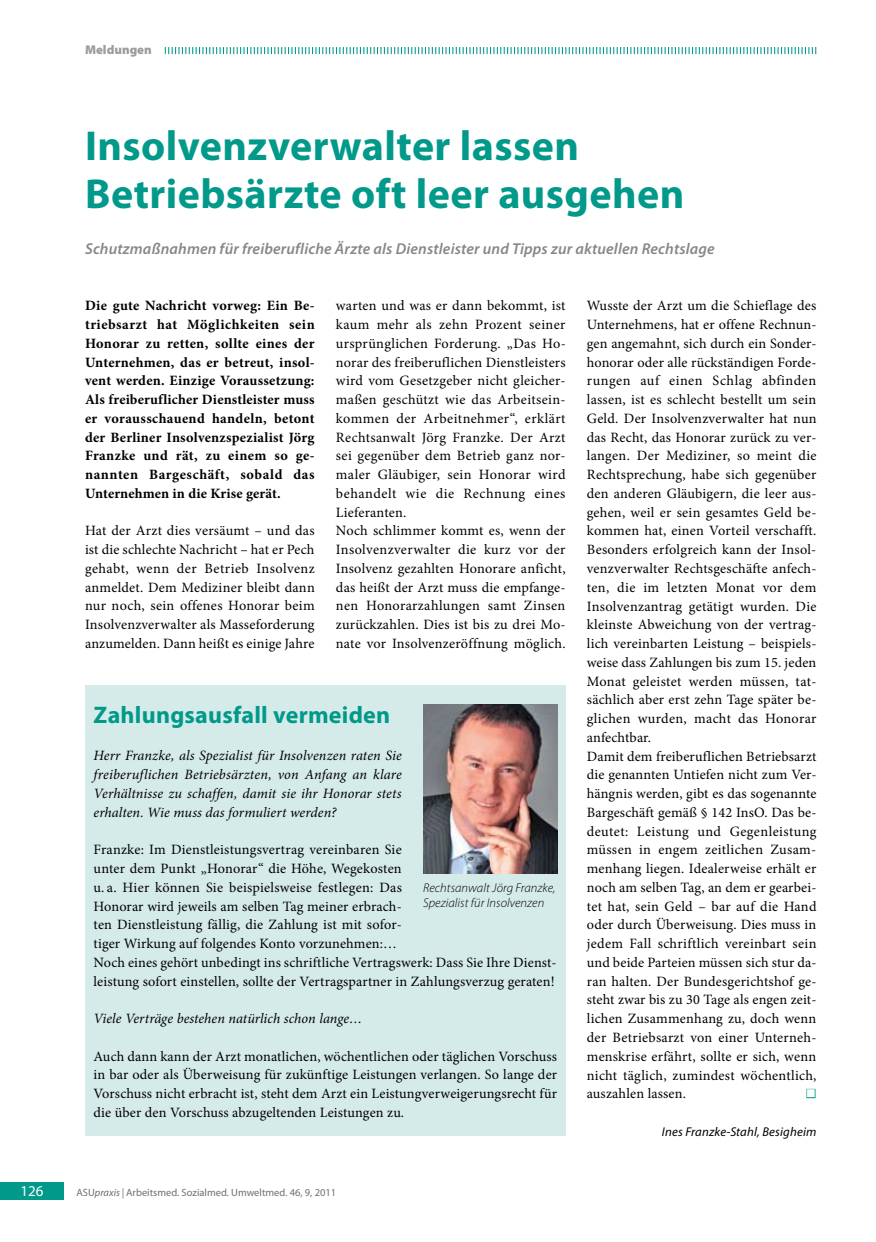
<style>
.page{position:relative;width:876px;height:1242px;background:#fff}
.page>*{position:absolute;margin:0;border:0;box-sizing:border-box;transform-origin:0 0}
.t1{font:700 42px/48px "Myriad Pro";letter-spacing:.01em;color:#00998a}
.t2{font:27px "Minion Pro";color:#fff}
.t3{font:700 24px "Myriad Pro";letter-spacing:.01em;color:#00998a}
.t4{font:italic 600 15.75px "Myriad Pro";letter-spacing:.01em;color:#868786}
.t5{font:15px "Myriad Pro";color:#fff}
.t6{font:14.25px/18.8px "Minion Pro";letter-spacing:.015em;color:#000}
.t7{font:700 14.25px/18.8px "Minion Pro";letter-spacing:.02em;color:#000;text-align:justify}
.t8{font:italic 14.25px/18.8px "Minion Pro";letter-spacing:.005em;color:#000;text-align:justify}
.t9{font:italic 300 12.75px/15px "Myriad Pro";letter-spacing:.005em;color:#000}
.t10{font:italic 12.75px "Myriad Pro";letter-spacing:.015em;color:#000}
.t11{font:900 12.75px "Myriad Pro";color:#9c9c9c}
.t12{font:10.5px "Myriad Pro";color:#6f6f6e}
.s1{font-style:italic}
</style>
<div class="page">
<div style="left:0;top:1182px;width:64px;height:17px;background:#00998a"></div>
<svg style="left:165px;top:47px;width:651px;height:7px"></svg>
<div style="left:806px;top:1088px;width:9px;height:10px;border:2px solid #00998a"></div>
<div style="left:85px;top:685px;width:481px;height:450px;background:#d5ebe9"></div>
<img style="left:423px;top:704px;width:134px;height:169px">
<p class="t11" style="left:85px;top:41px;width:68px">Meldungen</p>
<h1 class="t1" style="left:85px;top:121px;width:601px">Insolvenzverwalter lassen<br>Betriebsärzte oft leer ausgehen</h1>
<p class="t4" style="left:85px;top:239px;width:631px">Schutzmaßnahmen für freiberufliche Ärzte als Dienstleister und Tipps zur aktuellen Rechtslage</p>
<p class="t6" style="left:336px;top:296px;width:231px">warten und was er dann bekommt, ist kaum mehr als zehn Prozent seiner ursprünglichen Forderung. „Das Ho&shy;norar des freiberuflichen Dienstleisters wird vom Gesetzgeber nicht gleicher&shy;maßen geschützt wie das Arbeitsein&shy;kommen der Arbeitnehmer“, erklärt Rechtsanwalt Jörg Franzke. Der Arzt sei gegenüber dem Betrieb ganz nor&shy;maler Gläubiger, sein Honorar wird behandelt wie die Rechnung eines Lieferanten.<br>Noch schlimmer kommt es, wenn der Insolvenzverwalter die kurz vor der Insolvenz gezahlten Honorare anficht, das heißt der Arzt muss die empfange&shy;nen Honorarzahlungen samt Zinsen zurückzahlen. Dies ist bis zu drei Mo&shy;nate vor Insolvenzeröffnung möglich.</p>
<p class="t6" style="left:587px;top:296px;width:231px">Wusste der Arzt um die Schieflage des Unternehmens, hat er offene Rechnun&shy;gen angemahnt, sich durch ein Sonder&shy;honorar oder alle rückständigen Forde&shy;rungen auf einen Schlag abfinden lassen, ist es schlecht bestellt um sein Geld. Der Insolvenzverwalter hat nun das Recht, das Honorar zurück zu ver&shy;langen. Der Mediziner, so meint die Rechtsprechung, habe sich gegenüber den anderen Gläubigern, die leer aus&shy;gehen, weil er sein gesamtes Geld be&shy;kommen hat, einen Vorteil verschafft.<br>Besonders erfolgreich kann der Insol&shy;venzverwalter Rechtsgeschäfte anfech&shy;ten, die im letzten Monat vor dem Insolvenzantrag getätigt wurden. Die kleinste Abweichung von der vertrag&shy;lich vereinbarten Leistung – beispiels&shy;weise dass Zahlungen bis zum 15. jeden Monat geleistet werden müssen, tat&shy;sächlich aber erst zehn Tage später be&shy;glichen wurden, macht das Honorar anfechtbar.<br>Damit dem freiberuflichen Betriebsarzt die genannten Untiefen nicht zum Ver&shy;hängnis werden, gibt es das sogenannte Bargeschäft gemäß § 142 InsO. Das be&shy;deutet: Leistung und Gegenleistung müssen in engem zeitlichen Zusam&shy;menhang liegen. Idealerweise erhält er noch am selben Tag, an dem er gearbei&shy;tet hat, sein Geld – bar auf die Hand oder durch Überweisung. Dies muss in jedem Fall schriftlich vereinbart sein und beide Parteien müssen sich stur da&shy;ran halten. Der Bundesgerichtshof ge&shy;steht zwar bis zu 30 Tage als engen zeit&shy;lichen Zusammenhang zu, doch wenn der Betriebsarzt von einer Unterneh&shy;menskrise erfährt, sollte er sich, wenn nicht täglich, zumindest wöchentlich, auszahlen lassen.</p>
<p class="t7" style="left:85px;top:296px;width:231px">Die gute Nachricht vorweg: Ein Be&shy;triebsarzt hat Möglichkeiten sein Honorar zu retten, sollte eines der Unternehmen, das er betreut, insol&shy;vent werden. Einzige Voraussetzung:<br>Als freiberuflicher Dienstleister muss er vorausschauend handeln, betont der Berliner Insolvenzspezialist Jörg Franzke und rät, zu einem so ge&shy;nannten Bargeschäft, sobald das Unternehmen in die Krise gerät.</p>
<p class="t6" style="left:85px;top:521px;width:231px;text-align:justify">Hat der Arzt dies versäumt – und das ist die schlechte Nachricht – hat er Pech gehabt, wenn der Betrieb Insolvenz anmeldet. Dem Mediziner bleibt dann nur noch, sein offenes Honorar beim Insolvenzverwalter als Masseforderung anzumelden. Dann heißt es einige Jahre</p>
<h3 class="t3" style="left:94px;top:699px;width:298px">Zahlungsausfall vermeiden</h3>
<p class="t8" style="left:94px;top:746px;width:310px">Herr Franzke, als Spezialist für Insolvenzen raten Sie freiberuflichen Betriebsärzten, von Anfang an klare Verhältnisse zu schaffen, damit sie ihr Honorar stets erhalten. Wie muss das formuliert werden?</p>
<p class="t6" style="left:94px;top:840px;width:465px">Franzke: Im Dienstleistungsvertrag vereinbaren Sie<br>unter dem Punkt „Honorar“ die Höhe, Wegekosten<br>u. a. Hier können Sie beispielsweise festlegen: Das<br>Honorar wird jeweils am selben Tag meiner erbrach-<br>ten Dienstleistung fällig, die Zahlung ist mit sofor-<br>tiger Wirkung auf folgendes Konto vorzunehmen:…<br>Noch eines gehört unbedingt ins schriftliche Vertragswerk: Dass Sie Ihre Dienst&shy;leistung sofort einstellen, sollte der Vertragspartner in Zahlungsverzug geraten!</p>
<p class="t8" style="left:94px;top:1009px;width:270px">Viele Verträge bestehen natürlich schon lange…</p>
<p class="t6" style="left:94px;top:1046px;width:465px;text-align:justify">Auch dann kann der Arzt monatlichen, wöchentlichen oder täglichen Vorschuss in bar oder als Überweisung für zukünftige Leistungen verlangen. So lange der Vorschuss nicht erbracht ist, steht dem Arzt ein Leistungverweigerungsrecht für die über den Vorschuss abzugeltenden Leistungen zu.</p>
<p class="t9" style="left:423px;top:880px;width:134px">Rechtsanwalt Jörg Franzke,<br>Spezialist für Insolvenzen</p>
<h2 class="t2" style="left:805px;top:1073px;width:12px">■</h2>
<p class="t10" style="left:662px;top:1123px;width:156px">Ines Franzke-Stahl, Besigheim</p>
<p class="t5" style="left:20px;top:1181px;width:25px">126</p>
<p class="t12" style="left:77px;top:1186px;width:261px">ASU<span class="s1">praxis |</span> Arbeitsmed. Sozialmed. Umweltmed. 46, 9, 2011</p>
</div>
